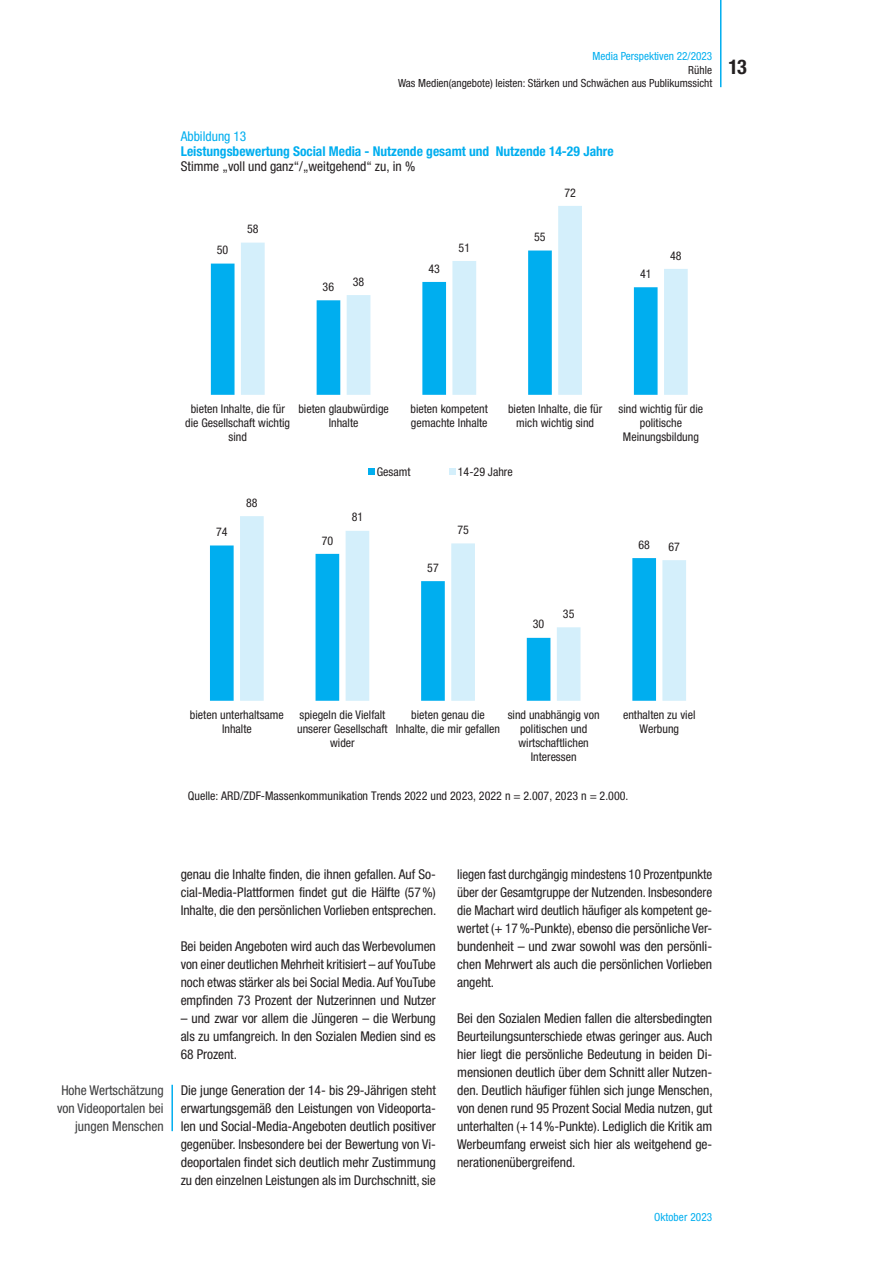
<style>
.page{position:relative;width:893px;height:1263px;background:#fff}
.page>*{position:absolute;margin:0;border:0;box-sizing:border-box;transform-origin:0 0}
.t1{font:700 condensed 20.25px "Helvetica Neue LT Std";color:#231f20}
.t2{font:condensed 13.5px/18px "Helvetica Neue LT Std";letter-spacing:-.005em;color:#231f20;text-align:justify}
.t3{font:700 condensed 13.5px "Helvetica Neue LT Std";color:#00aeef}
.t4{font:condensed 13.5px/18px "Helvetica Neue LT Std";color:#3e3e3f;text-align:right}
.t5{font:condensed 13.5px "Helvetica Neue LT Std";color:#00aeef}
.t6{font:condensed 12px/13.6px "Helvetica Neue LT Std";color:#231f20;text-align:center}
.t7{font:condensed 11.25px/13.5px "Helvetica Neue LT Std";color:#231f20;text-align:right}
.t8{font:condensed 11.25px "Helvetica Neue LT Std";color:#00aeef}
</style>
<div class="page">
<hr style="left:720px;top:0;width:1px;height:87px;background:#00aeef">
<hr style="left:171px;top:1085px;width:2px;height:46px;background:#00aeef">
<div style="left:211px;top:263px;width:24px;height:132px;background:#00aeef"></div>
<svg style="left:241px;top:206px;width:447px;height:189px"></svg>
<svg style="left:368px;top:469px;width:6px;height:6px"></svg>
<svg style="left:449px;top:469px;width:6px;height:6px"></svg>
<div style="left:210px;top:545px;width:24px;height:156px;background:#00aeef"></div>
<svg style="left:240px;top:516px;width:446px;height:185px"></svg>
<p class="t8" style="left:593px;top:50px;width:121px">Media Perspektiven 22/2023</p>
<p class="t7" style="left:398px;top:63px;width:316px">Rühle<br>Was Medien(angebote) leisten: Stärken und Schwächen aus Publikumssicht</p>
<h1 class="t1" style="left:728px;top:54px;width:20px">13</h1>
<p class="t5" style="left:181px;top:129px;width:67px">Abbildung 13</p>
<p class="t3" style="left:181px;top:143px;width:434px">Leistungsbewertung Social Media - Nutzende gesamt und Nutzende 14-29 Jahre</p>
<p class="t2" style="left:181px;top:157px;width:236px">Stimme „voll und ganz“/„weitgehend“ zu, in %</p>
<p class="t6" style="left:217px;top:243px;width:13px">50</p>
<p class="t6" style="left:247px;top:222px;width:13px">58</p>
<p class="t6" style="left:323px;top:280px;width:13px">36</p>
<p class="t6" style="left:353px;top:275px;width:13px">38</p>
<p class="t6" style="left:428px;top:261px;width:13px">43</p>
<p class="t6" style="left:459px;top:241px;width:13px">51</p>
<p class="t6" style="left:534px;top:230px;width:13px">55</p>
<p class="t6" style="left:564px;top:185px;width:13px">72</p>
<p class="t6" style="left:640px;top:267px;width:13px">41</p>
<p class="t6" style="left:670px;top:248px;width:13px">48</p>
<p class="t6" style="left:185px;top:402px;width:106px">bieten Inhalte, die für die Gesellschaft wichtig sind</p>
<p class="t6" style="left:298px;top:402px;width:92px">bieten glaubwürdige<br>Inhalte</p>
<p class="t6" style="left:411px;top:402px;width:79px;text-align:left">bieten kompetent gemachte Inhalte</p>
<p class="t6" style="left:508px;top:402px;width:96px">bieten Inhalte, die für mich wichtig sind</p>
<p class="t6" style="left:618px;top:402px;width:86px">sind wichtig für die politische<br>Meinungsbildung</p>
<p class="t6" style="left:377px;top:464px;width:35px">Gesamt</p>
<p class="t6" style="left:458px;top:464px;width:57px">14-29 Jahre</p>
<p class="t6" style="left:216px;top:525px;width:13px">74</p>
<p class="t6" style="left:246px;top:496px;width:13px">88</p>
<p class="t6" style="left:322px;top:533px;width:13px">70</p>
<p class="t6" style="left:352px;top:510px;width:13px">81</p>
<p class="t6" style="left:427px;top:561px;width:13px">57</p>
<p class="t6" style="left:457px;top:523px;width:13px">75</p>
<p class="t6" style="left:533px;top:617px;width:13px">30</p>
<p class="t6" style="left:563px;top:607px;width:13px">35</p>
<p class="t6" style="left:638px;top:538px;width:13px">68</p>
<p class="t6" style="left:668px;top:540px;width:13px">67</p>
<p class="t6" style="left:190px;top:708px;width:95px">bieten unterhaltsame<br>Inhalte</p>
<p class="t6" style="left:297px;top:708px;width:92px">spiegeln die Vielfalt unserer Gesellschaft wider</p>
<p class="t6" style="left:396px;top:708px;width:106px">bieten genau die<br>Inhalte, die mir gefallen</p>
<p class="t6" style="left:508px;top:708px;width:93px">sind unabhängig von politischen und wirtschaftlichen<br>Interessen</p>
<p class="t6" style="left:623px;top:708px;width:74px">enthalten zu viel<br>Werbung</p>
<p class="t6" style="left:188px;top:789px;width:442px">Quelle: ARD/ZDF-Massenkommunikation Trends 2022 und 2023, 2022 n = 2.007, 2023 n = 2.000.</p>
<p class="t4" style="left:57px;top:1081px;width:108px">Hohe Wertschätzung von Videoportalen bei jungen Menschen</p>
<p class="t2" style="left:181px;top:865px;width:257px">genau die Inhalte finden, die ihnen gefallen. Auf So&shy;cial-Media-Plattformen findet gut die Hälfte (57%)<br>Inhalte, die den persönlichen Vorlieben entsprechen.</p>
<p class="t2" style="left:181px;top:937px;width:257px">Bei beiden Angeboten wird auch das Werbevolumen von einer deutlichen Mehrheit kritisiert – auf YouTube noch etwas stärker als bei Social Media. Auf YouTube empfinden 73 Prozent der Nutzerinnen und Nutzer</p>
<p class="t2" style="left:181px;top:1009px;width:257px">– und zwar vor allem die Jüngeren – die Werbung als zu umfangreich. In den Sozialen Medien sind es 68 Prozent.</p>
<p class="t2" style="left:181px;top:1081px;width:257px">Die junge Generation der 14- bis 29-Jährigen steht erwartungsgemäß den Leistungen von Videoporta&shy;len und Social-Media-Angeboten deutlich positiver gegenüber. Insbesondere bei der Bewertung von Vi&shy;deoportalen findet sich deutlich mehr Zustimmung zu den einzelnen Leistungen als im Durchschnitt, sie</p>
<p class="t2" style="left:457px;top:865px;width:257px">liegen fast durchgängig mindestens 10 Prozentpunkte über der Gesamtgruppe der Nutzenden. Insbesondere die Machart wird deutlich häufiger als kompetent ge&shy;wertet (+ 17%-Punkte), ebenso die persönliche Ver&shy;bundenheit – und zwar sowohl was den persönli&shy;chen Mehrwert als auch die persönlichen Vorlieben angeht.</p>
<p class="t2" style="left:457px;top:1009px;width:257px">Bei den Sozialen Medien fallen die altersbedingten Beurteilungsunterschiede etwas geringer aus. Auch hier liegt die persönliche Bedeutung in beiden Di&shy;mensionen deutlich über dem Schnitt aller Nutzen&shy;den. Deutlich häufiger fühlen sich junge Menschen, von denen rund 95 Prozent Social Media nutzen, gut unterhalten (+14%-Punkte). Lediglich die Kritik am Werbeumfang erweist sich hier als weitgehend ge&shy;nerationenübergreifend.</p>
<p class="t8" style="left:654px;top:1211px;width:60px">Oktober 2023</p>
</div>
